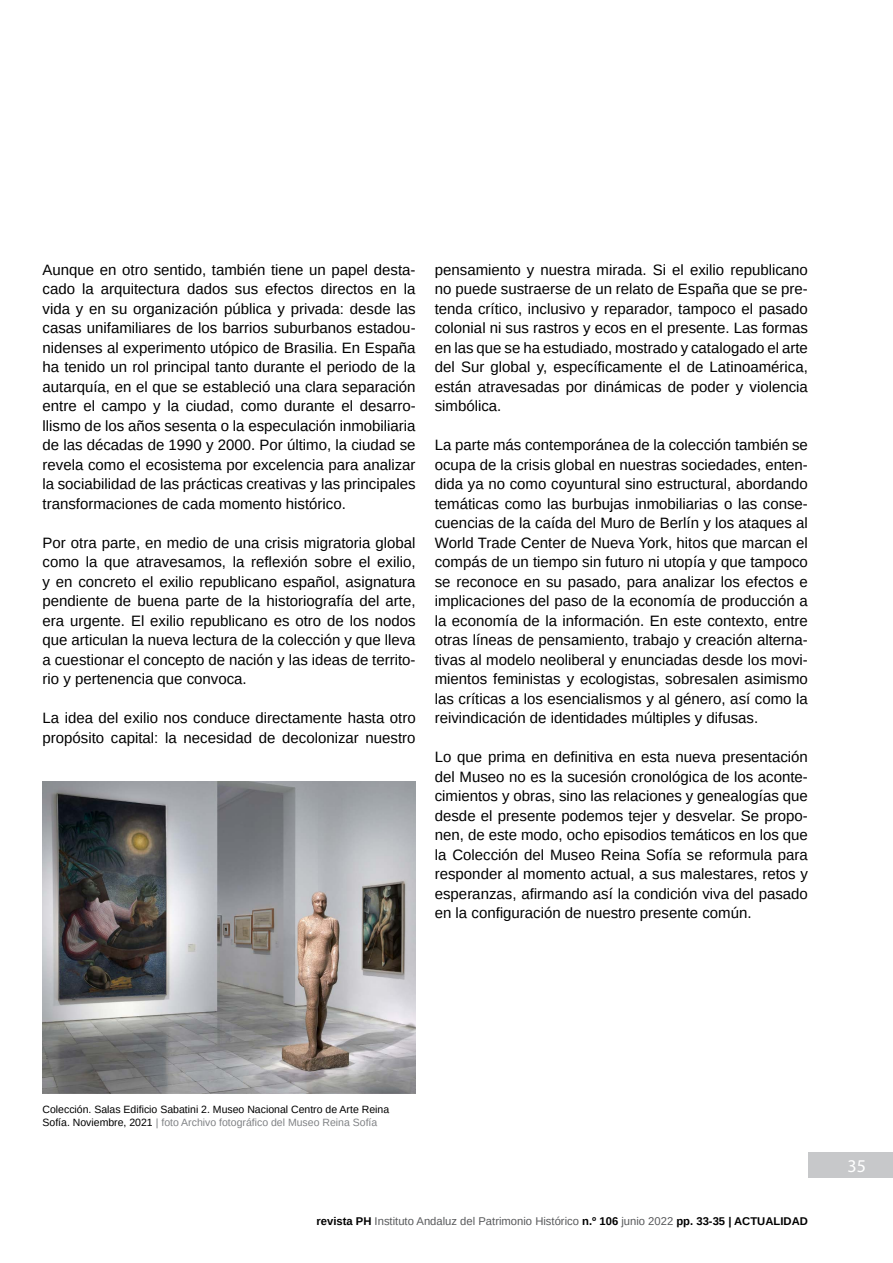
<style>
.page{position:relative;width:893px;height:1263px;background:#fff}
.page>*{position:absolute;margin:0;border:0;box-sizing:border-box;transform-origin:0 0}
.t1{font:18px "Myriad Pro";color:#fff}
.t2{font:15px/19.5px "Arimo";color:#000;text-align:justify}
.t3{font:11.25px "Arimo";color:#58595b}
.t4{font:10.5px/12.6px "Arimo";color:#000}
.s1{color:#808285}
.s2{font-weight:700;color:#000}
</style>
<div class="page">
<div style="left:808px;top:1152px;width:85px;height:26px;background:#c7c8ca"></div>
<img style="left:43px;top:782px;width:373px;height:312px">
<p class="t2" style="left:43px;top:260px;width:375px">Aunque en otro sentido, también tiene un papel desta&shy;cado la arquitectura dados sus efectos directos en la vida y en su organización pública y privada: desde las casas unifamiliares de los barrios suburbanos estadou&shy;nidenses al experimento utópico de Brasilia. En España ha tenido un rol principal tanto durante el periodo de la autarquía, en el que se estableció una clara separación entre el campo y la ciudad, como durante el desarro&shy;llismo de los años sesenta o la especulación inmobiliaria de las décadas de 1990 y 2000. Por último, la ciudad se revela como el ecosistema por excelencia para analizar la sociabilidad de las prácticas creativas y las principales transformaciones de cada momento histórico.</p>
<p class="t2" style="left:43px;top:533px;width:375px">Por otra parte, en medio de una crisis migratoria global como la que atravesamos, la reflexión sobre el exilio, y en concreto el exilio republicano español, asignatura pendiente de buena parte de la historiografía del arte, era urgente. El exilio republicano es otro de los nodos que articulan la nueva lectura de la colección y que lleva a cuestionar el concepto de nación y las ideas de territo&shy;rio y pertenencia que convoca.</p>
<p class="t2" style="left:43px;top:708px;width:375px">La idea del exilio nos conduce directamente hasta otro propósito capital: la necesidad de decolonizar nuestro</p>
<p class="t2" style="left:435px;top:260px;width:375px">pensamiento y nuestra mirada. Si el exilio republicano no puede sustraerse de un relato de España que se pre&shy;tenda crítico, inclusivo y reparador, tampoco el pasado colonial ni sus rastros y ecos en el presente. Las formas en las que se ha estudiado, mostrado y catalogado el arte del Sur global y, específicamente el de Latinoamérica, están atravesadas por dinámicas de poder y violencia simbólica.</p>
<p class="t2" style="left:435px;top:435px;width:375px">La parte más contemporánea de la colección también se ocupa de la crisis global en nuestras sociedades, enten&shy;dida ya no como coyuntural sino estructural, abordando temáticas como las burbujas inmobiliarias o las conse&shy;cuencias de la caída del Muro de Berlín y los ataques al World Trade Center de Nueva York, hitos que marcan el compás de un tiempo sin futuro ni utopía y que tampoco se reconoce en su pasado, para analizar los efectos e implicaciones del paso de la economía de producción a la economía de la información. En este contexto, entre otras líneas de pensamiento, trabajo y creación alterna&shy;tivas al modelo neoliberal y enunciadas desde los movi&shy;mientos feministas y ecologistas, sobresalen asimismo las críticas a los esencialismos y al género, así como la reivindicación de identidades múltiples y difusas.</p>
<p class="t2" style="left:435px;top:747px;width:375px">Lo que prima en definitiva en esta nueva presentación del Museo no es la sucesión cronológica de los aconte&shy;cimientos y obras, sino las relaciones y genealogías que desde el presente podemos tejer y desvelar. Se propo&shy;nen, de este modo, ocho episodios temáticos en los que la Colección del Museo Reina Sofía se reformula para responder al momento actual, a sus malestares, retos y esperanzas, afirmando así la condición viva del pasado en la configuración de nuestro presente común.</p>
<p class="t4" style="left:43px;top:1103px;width:348px">Colección. Salas Edificio Sabatini 2. Museo Nacional Centro de Arte Reina<br>Sofía. Noviembre, 2021 <span class="s1">| foto Archivo fotográfico del Museo Reina Sofía</span></p>
<p class="t3" style="left:316px;top:1213px;width:493px"><span class="s2">revista PH</span> Instituto Andaluz del Patrimonio Histórico <span class="s2">n.º 106</span> junio 2022 <span class="s2">pp. 33-35 | ACTUALIDAD</span></p>
<p class="t1" style="left:848px;top:1155px;width:20px">35</p>
</div>
